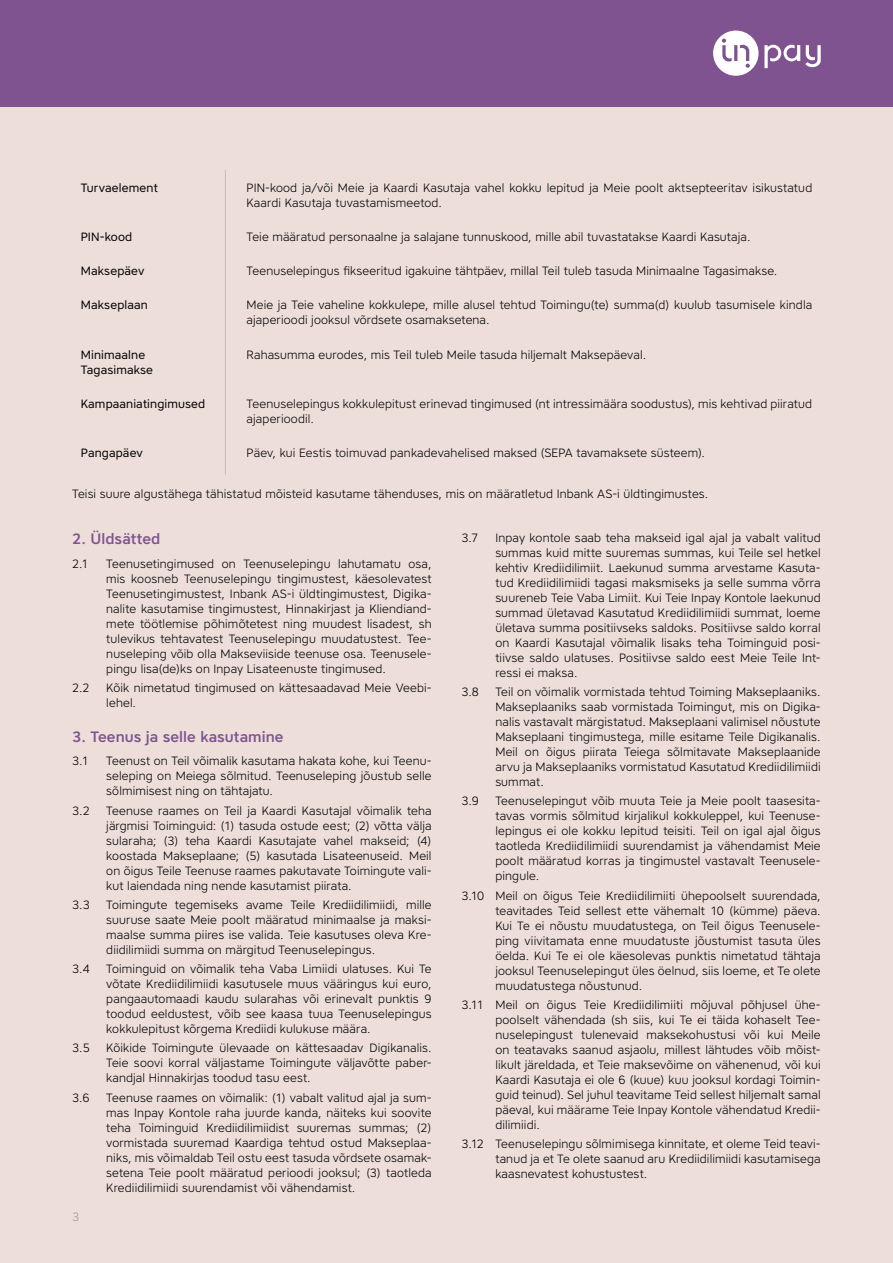
<style>
.page{position:relative;width:893px;height:1263px;background:#fff}
.page>*{position:absolute;margin:0;border:0;box-sizing:border-box;transform-origin:0 0}
.t1{font:500 15px "Core Sans A55";letter-spacing:.005em;color:#7e538f}
.t2{font:300 12px/15px "Core Sans A35";letter-spacing:.01em;color:#000;text-align:justify}
.t3{font:12px/15px "Core Sans A45";letter-spacing:.01em;color:#000}
.t4{font:300 12px "Core Sans A35";color:#aa96a7}
</style>
<div class="page">
<div style="left:0;top:106px;width:893px;height:1157px;background:#eddeda"></div>
<div style="left:0;top:0;width:893px;height:106px;background:#7e538f"></div>
<svg style="left:713px;top:31px;width:108px;height:45px"></svg>
<hr style="left:225px;top:170px;width:1px;height:49px;background:#d0b8ae">
<hr style="left:225px;top:219px;width:1px;height:35px;background:#d0b8ae">
<hr style="left:225px;top:254px;width:1px;height:34px;background:#d0b8ae">
<hr style="left:225px;top:288px;width:1px;height:49px;background:#d0b8ae">
<hr style="left:225px;top:337px;width:1px;height:49px;background:#d0b8ae">
<hr style="left:225px;top:386px;width:1px;height:50px;background:#d0b8ae">
<hr style="left:225px;top:436px;width:1px;height:38px;background:#d0b8ae">
<p class="t3" style="left:81px;top:180px;width:79px">Turvaelement</p>
<p class="t2" style="left:247px;top:180px;width:567px">PIN-kood ja/või Meie ja Kaardi Kasutaja vahel kokku lepitud ja Meie poolt aktsepteeritav isikustatud<br>Kaardi Kasutaja tuvastamismeetod.</p>
<p class="t3" style="left:81px;top:229px;width:53px">PIN-kood</p>
<p class="t2" style="left:247px;top:229px;width:505px">Teie määratud personaalne ja salajane tunnuskood, mille abil tuvastatakse Kaardi Kasutaja.</p>
<p class="t3" style="left:81px;top:263px;width:65px">Maksepäev</p>
<p class="t2" style="left:247px;top:263px;width:532px">Teenuselepingus fikseeritud igakuine tähtpäev, millal Teil tuleb tasuda Minimaalne Tagasimakse.</p>
<p class="t3" style="left:81px;top:297px;width:69px">Makseplaan</p>
<p class="t2" style="left:247px;top:297px;width:567px">Meie ja Teie vaheline kokkulepe, mille alusel tehtud Toimingu(te) summa(d) kuulub tasumisele kindla ajaperioodi jooksul võrdsete osamaksetena.</p>
<p class="t3" style="left:81px;top:347px;width:74px">Minimaalne<br>Tagasimakse</p>
<p class="t2" style="left:247px;top:347px;width:401px">Rahasumma eurodes, mis Teil tuleb Meile tasuda hiljemalt Maksepäeval.</p>
<p class="t3" style="left:81px;top:396px;width:126px">Kampaaniatingimused</p>
<p class="t2" style="left:247px;top:396px;width:567px">Teenuselepingus kokkulepitust erinevad tingimused (nt intressimäära soodustus), mis kehtivad piiratud ajaperioodil.</p>
<p class="t3" style="left:81px;top:445px;width:64px">Pangapäev</p>
<p class="t2" style="left:247px;top:445px;width:460px">Päev, kui Eestis toimuvad pankadevahelised maksed (SEPA tavamaksete süsteem).</p>
<p class="t2" style="left:72px;top:486px;width:638px">Teisi suure algustähega tähistatud mõisteid kasutame tähenduses, mis on määratletud Inbank AS-i üldtingimustes.</p>
<p class="t1" style="left:72px;top:529px;width:90px">2. Üldsätted</p>
<p class="t2" style="left:72px;top:556px;width:18px">2.1</p>
<p class="t2" style="left:106px;top:556px;width:327px">Teenusetingimused on Teenuselepingu lahutamatu osa, mis koosneb Teenuselepingu tingimustest, käesolevatest Teenusetingimustest, Inbank AS-i üldtingimustest, Digika&shy;nalite kasutamise tingimustest, Hinnakirjast ja Kliendiand&shy;mete töötlemise põhimõtetest ning muudest lisadest, sh tulevikus tehtavatest Teenuselepingu muudatustest. Tee&shy;nuseleping võib olla Makseviiside teenuse osa. Teenusele&shy;pingu lisa(de)ks on Inpay Lisateenuste tingimused.</p>
<p class="t2" style="left:72px;top:680px;width:19px">2.2</p>
<p class="t2" style="left:106px;top:680px;width:327px">Kõik nimetatud tingimused on kättesaadavad Meie Veebi&shy;lehel.</p>
<p class="t1" style="left:72px;top:727px;width:213px">3. Teenus ja selle kasutamine</p>
<p class="t2" style="left:72px;top:753px;width:18px">3.1</p>
<p class="t2" style="left:106px;top:753px;width:327px">Teenust on Teil võimalik kasutama hakata kohe, kui Teenu&shy;seleping on Meiega sõlmitud. Teenuseleping jõustub selle sõlmimisest ning on tähtajatu.</p>
<p class="t2" style="left:72px;top:803px;width:19px">3.2</p>
<p class="t2" style="left:106px;top:803px;width:327px">Teenuse raames on Teil ja Kaardi Kasutajal võimalik teha järgmisi Toiminguid: (1) tasuda ostude eest; (2) võtta välja sularaha; (3) teha Kaardi Kasutajate vahel makseid; (4) koostada Makseplaane; (5) kasutada Lisateenuseid. Meil on õigus Teile Teenuse raames pakutavate Toimingute vali&shy;kut laiendada ning nende kasutamist piirata.</p>
<p class="t2" style="left:72px;top:897px;width:19px">3.3</p>
<p class="t2" style="left:106px;top:897px;width:327px">Toimingute tegemiseks avame Teile Krediidilimiidi, mille suuruse saate Meie poolt määratud minimaalse ja maksi&shy;maalse summa piires ise valida. Teie kasutuses oleva Kre&shy;diidilimiidi summa on märgitud Teenuselepingus.</p>
<p class="t2" style="left:72px;top:961px;width:19px">3.4</p>
<p class="t2" style="left:106px;top:961px;width:327px">Toiminguid on võimalik teha Vaba Limiidi ulatuses. Kui Te võtate Krediidilimiidi kasutusele muus vääringus kui euro, pangaautomaadi kaudu sularahas või erinevalt punktis 9 toodud eeldustest, võib see kaasa tuua Teenuselepingus kokkulepitust kõrgema Krediidi kulukuse määra.</p>
<p class="t2" style="left:72px;top:1040px;width:19px">3.5</p>
<p class="t2" style="left:106px;top:1040px;width:327px">Kõikide Toimingute ülevaade on kättesaadav Digikanalis.<br>Teie soovi korral väljastame Toimingute väljavõtte paber&shy;kandjal Hinnakirjas toodud tasu eest.</p>
<p class="t2" style="left:72px;top:1090px;width:19px">3.6</p>
<p class="t2" style="left:106px;top:1090px;width:327px">Teenuse raames on võimalik: (1) vabalt valitud ajal ja sum&shy;mas Inpay Kontole raha juurde kanda, näiteks kui soovite teha Toiminguid Krediidilimiidist suuremas summas; (2) vormistada suuremad Kaardiga tehtud ostud Makseplaa&shy;niks, mis võimaldab Teil ostu eest tasuda võrdsete osamak&shy;setena Teie poolt määratud perioodi jooksul; (3) taotleda Krediidilimiidi suurendamist või vähendamist.</p>
<p class="t4" style="left:72px;top:1208px;width:9px">3</p>
<p class="t2" style="left:461px;top:530px;width:18px">3.7</p>
<p class="t2" style="left:495px;top:530px;width:327px">Inpay kontole saab teha makseid igal ajal ja vabalt valitud summas kuid mitte suuremas summas, kui Teile sel hetkel kehtiv Krediidilimiit. Laekunud summa arvestame Kasuta&shy;tud Krediidilimiidi tagasi maksmiseks ja selle summa võrra suureneb Teie Vaba Limiit. Kui Teie Inpay Kontole laekunud summad ületavad Kasutatud Krediidilimiidi summat, loeme ületava summa positiivseks saldoks. Positiivse saldo korral on Kaardi Kasutajal võimalik lisaks teha Toiminguid posi&shy;tiivse saldo ulatuses. Positiivse saldo eest Meie Teile Int&shy;ressi ei maksa.</p>
<p class="t2" style="left:461px;top:684px;width:19px">3.8</p>
<p class="t2" style="left:495px;top:684px;width:327px">Teil on võimalik vormistada tehtud Toiming Makseplaaniks.<br>Makseplaaniks saab vormistada Toimingut, mis on Digika&shy;nalis vastavalt märgistatud. Makseplaani valimisel nõustute Makseplaani tingimustega, mille esitame Teile Digikanalis.<br>Meil on õigus piirata Teiega sõlmitavate Makseplaanide arvu ja Makseplaaniks vormistatud Kasutatud Krediidilimiidi summat.</p>
<p class="t2" style="left:461px;top:793px;width:19px">3.9</p>
<p class="t2" style="left:495px;top:793px;width:327px">Teenuselepingut võib muuta Teie ja Meie poolt taasesita&shy;tavas vormis sõlmitud kirjalikul kokkuleppel, kui Teenuse&shy;lepingus ei ole kokku lepitud teisiti. Teil on igal ajal õigus taotleda Krediidilimiidi suurendamist ja vähendamist Meie poolt määratud korras ja tingimustel vastavalt Teenusele&shy;pingule.</p>
<p class="t2" style="left:495px;top:888px;width:327px;text-indent:-34px">3.10 Meil on õigus Teie Krediidilimiiti ühepoolselt suurendada, teavitades Teid sellest ette vähemalt 10 (kümme) päeva.<br>Kui Te ei nõustu muudatustega, on Teil õigus Teenusele&shy;ping viivitamata enne muudatuste jõustumist tasuta üles öelda. Kui Te ei ole käesolevas punktis nimetatud tähtaja jooksul Teenuselepingut üles öelnud, siis loeme, et Te olete muudatustega nõustunud.</p>
<p class="t2" style="left:495px;top:997px;width:327px;text-indent:-34px">3.11 Meil on õigus Teie Krediidilimiiti mõjuval põhjusel ühe&shy;poolselt vähendada (sh siis, kui Te ei täida kohaselt Tee&shy;nuselepingust tulenevaid maksekohustusi või kui Meile on teatavaks saanud asjaolu, millest lähtudes võib mõist&shy;likult järeldada, et Teie maksevõime on vähenenud, või kui Kaardi Kasutaja ei ole 6 (kuue) kuu jooksul kordagi Toimin&shy;guid teinud). Sel juhul teavitame Teid sellest hiljemalt samal päeval, kui määrame Teie Inpay Kontole vähendatud Kredii&shy;dilimiidi.</p>
<p class="t2" style="left:495px;top:1136px;width:327px;text-indent:-34px">3.12 Teenuselepingu sõlmimisega kinnitate, et oleme Teid teavi&shy;tanud ja et Te olete saanud aru Krediidilimiidi kasutamisega kaasnevatest kohustustest.</p>
</div>
